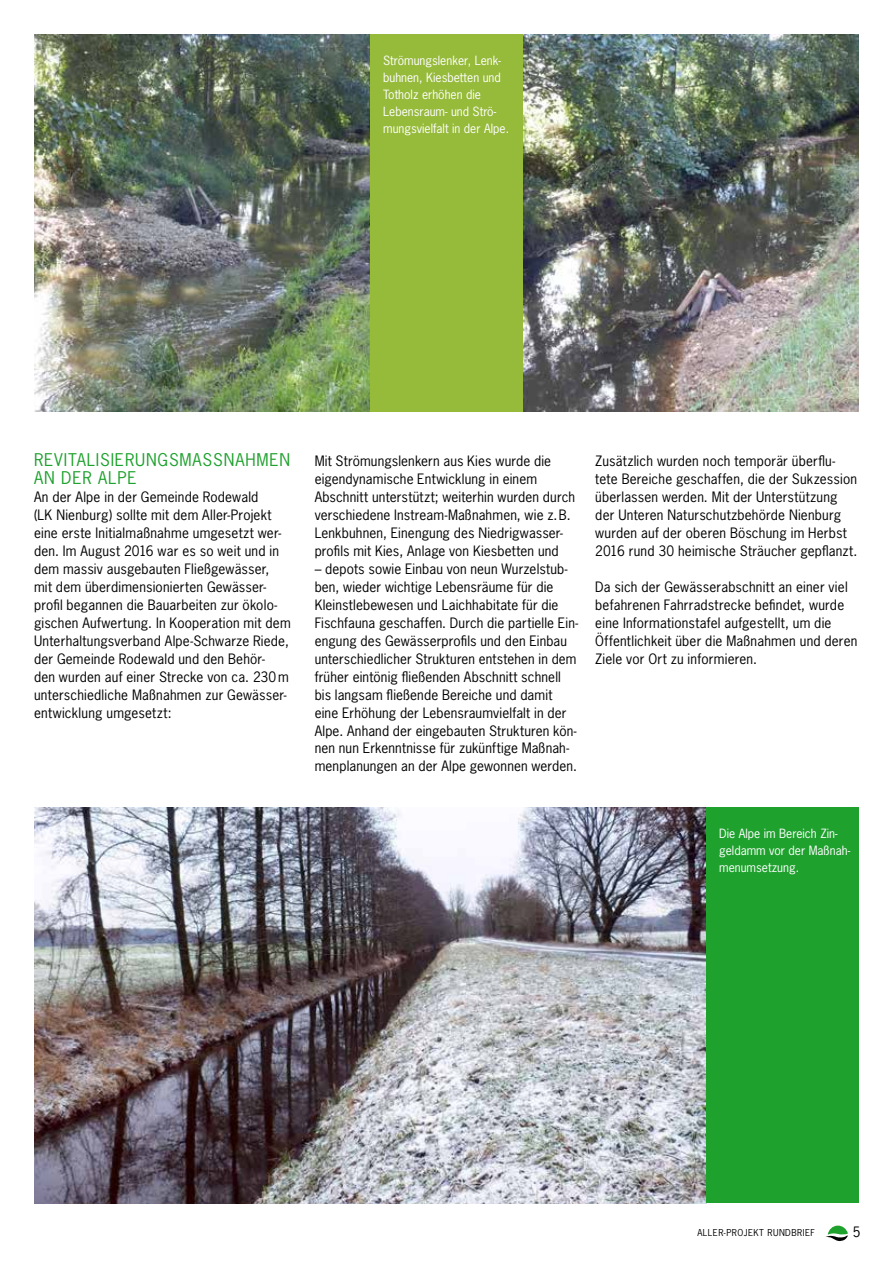
<style>
.page{position:relative;width:893px;height:1263px;background:#fff}
.page>*{position:absolute;margin:0;border:0;box-sizing:border-box;transform-origin:0 0}
.t1{font:16.5px/18px "News Gothic Std";letter-spacing:.05em;color:#1fa12e}
.t2{font:13.5px/18px "News Gothic Std";letter-spacing:.01em;color:#000}
.t3{font:12px/17px "News Gothic Std";color:#fff}
.t4{font:9px "News Gothic Std";letter-spacing:.05em;color:#000}
</style>
<div class="page">
<svg style="left:826px;top:1225px;width:22px;height:16px"></svg>
<img style="left:34px;top:34px;width:336px;height:378px">
<img style="left:34px;top:807px;width:672px;height:396px">
<img style="left:523px;top:34px;width:336px;height:378px">
<div style="left:370px;top:34px;width:153px;height:378px;background:#96ba3a"></div>
<div style="left:706px;top:807px;width:153px;height:396px;background:#1fa12e"></div>
<p class="t3" style="left:383px;top:52px;width:128px">Strömungslenker, Lenk&shy;buhnen, Kiesbetten und<br>Totholz erhöhen die<br>Lebensraum- und Strö&shy;mungsvielfalt in der Alpe.</p>
<p class="t1" style="left:34px;top:450px;width:258px">REVITALISIERUNGSMASSNAHMEN<br>AN DER ALPE</p>
<p class="t2" style="left:34px;top:487px;width:258px">An der Alpe in der Gemeinde Rodewald<br>(LK Nienburg) sollte mit dem Aller-Projekt eine erste Initialmaßnahme umgesetzt wer&shy;den. Im August 2016 war es so weit und in dem massiv ausgebauten Fließgewässer, mit dem überdimensionierten Gewässer&shy;profil begannen die Bauarbeiten zur ökolo&shy;gischen Aufwertung. In Kooperation mit dem Unterhaltungsverband Alpe-Schwarze Riede, der Gemeinde Rodewald und den Behör-<br>den wurden auf einer Strecke von ca. 230m unterschiedliche Maßnahmen zur Gewässer&shy;entwicklung umgesetzt:</p>
<p class="t2" style="left:315px;top:451px;width:262px">Mit Strömungslenkern aus Kies wurde die eigendynamische Entwicklung in einem Abschnitt unterstützt; weiterhin wurden durch verschiedene Instream-Maßnahmen, wie z.B.<br>Lenkbuhnen, Einengung des Niedrigwasser&shy;profils mit Kies, Anlage von Kiesbetten und</p>
<p class="t2" style="left:315px;top:559px;width:265px">– depots sowie Einbau von neun Wurzelstub&shy;ben, wieder wichtige Lebensräume für die Kleinstlebewesen und Laichhabitate für die Fischfauna geschaffen. Durch die partielle Ein&shy;engung des Gewässerprofils und den Einbau unterschiedlicher Strukturen entstehen in dem früher eintönig fließenden Abschnitt schnell bis langsam fließende Bereiche und damit eine Erhöhung der Lebensraumvielfalt in der Alpe. Anhand der eingebauten Strukturen kön&shy;nen nun Erkenntnisse für zukünftige Maßnah&shy;menplanungen an der Alpe gewonnen werden.</p>
<p class="t2" style="left:595px;top:451px;width:263px">Zusätzlich wurden noch temporär überflu&shy;tete Bereiche geschaffen, die der Sukzession überlassen werden. Mit der Unterstützung der Unteren Naturschutzbehörde Nienburg wurden auf der oberen Böschung im Herbst 2016 rund 30 heimische Sträucher gepflanzt.</p>
<p class="t2" style="left:595px;top:577px;width:264px">Da sich der Gewässerabschnitt an einer viel befahrenen Fahrradstrecke befindet, wurde eine Informationstafel aufgestellt, um die Öffentlichkeit über die Maßnahmen und deren Ziele vor Ort zu informieren.</p>
<p class="t3" style="left:719px;top:825px;width:132px">Die Alpe im Bereich Zin&shy;geldamm vor der Maßnah&shy;menumsetzung.</p>
<p class="t4" style="left:697px;top:1227px;width:119px">ALLER-PROJEKT RUNDBRIEF</p>
<p class="t2" style="left:853px;top:1223px;width:9px">5</p>
</div>
